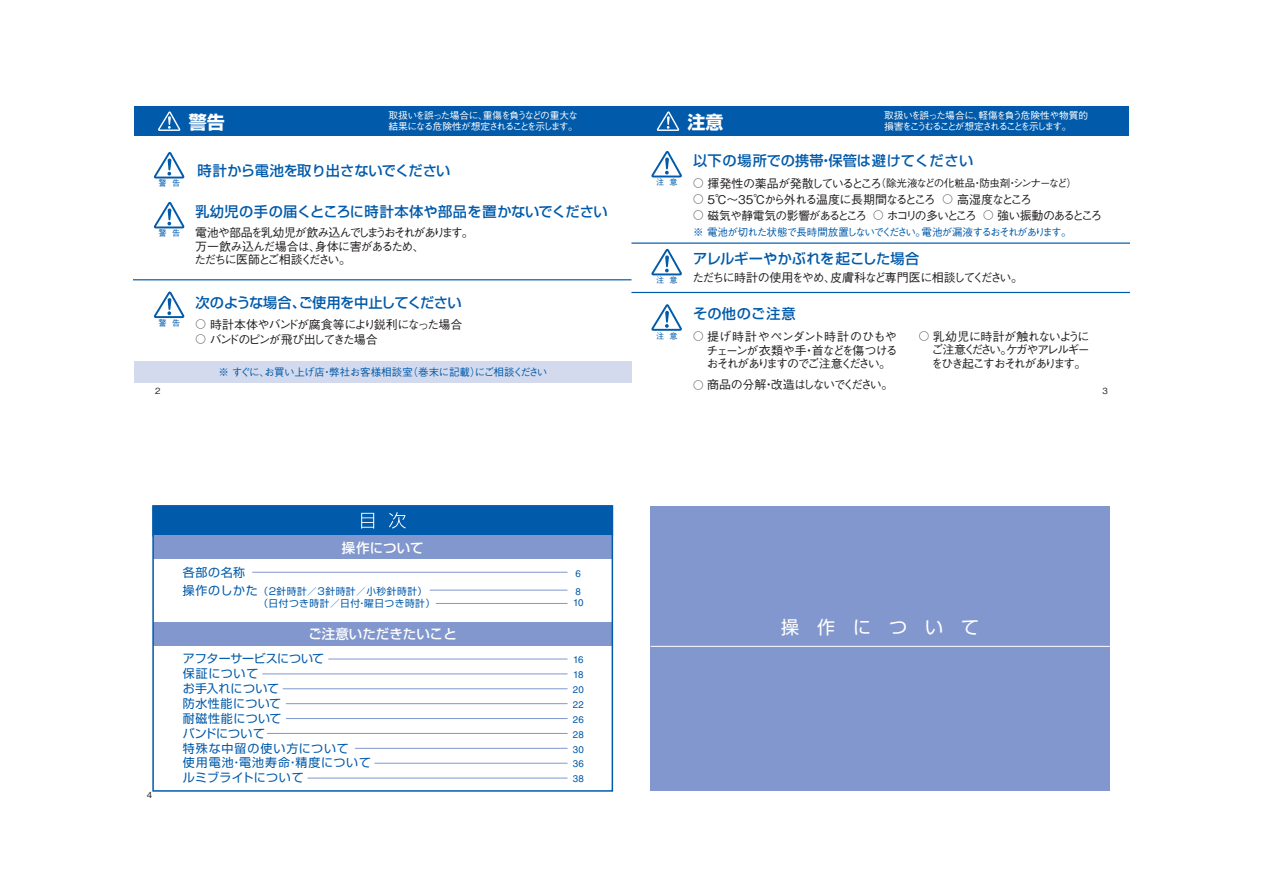
<style>
.page{position:relative;width:1263px;height:893px;background:#fff}
.page>*{position:absolute;margin:0;border:0;box-sizing:border-box;transform-origin:0 0}
.t1{font:18px "Shin Go Pro";color:#fff}
.t2{font:700 18px "Shin Go Pro";color:#fff}
.t3{font:500 14.25px "Shin Go Pro";color:#015aaa}
.t4{font:500 14.25px "Shin Go Pro";letter-spacing:-.03em;color:#015aaa}
.t5{font:500 14.25px "Shin Go Pro";letter-spacing:.02em;color:#015aaa}
.t6{font:500 14.25px "Shin Go Pro";letter-spacing:.03em;color:#015aaa}
.t7{font:500 13.5px "Shin Go Pro";color:#fff}
.t8{font:500 12px/13.5px "Gothic BBB Pro";letter-spacing:-.115em;color:#231f20;text-align:justify}
.t9{font:12px/14.9px "Shin Go Pro";letter-spacing:.04em;color:#015aaa}
.t10{font:500 12px "Gothic BBB Pro";letter-spacing:-.095em;color:#231f20}
.t11{font:500 12px "Gothic BBB Pro";letter-spacing:-.05em;color:#231f20}
.t12{font:500 12px "Gothic BBB Pro";letter-spacing:-.16em;color:#231f20}
.t13{font:500 11.7px "Gothic BBB Pro";letter-spacing:-.05em;color:#231f20}
.t14{font:500 10.5px "Gothic BBB Pro";letter-spacing:-.085em;color:#231f20}
.t15{font:500 10.5px "Gothic BBB Pro";letter-spacing:-.095em;color:#015aaa}
.t16{font:500 10.5px "Gothic BBB Pro";letter-spacing:-.035em;color:#015aaa}
.t17{font:500 9.75px/11.2px "Gothic BBB Pro";letter-spacing:-.145em;color:#fff}
.t18{font:500 9.75px/11.2px "Gothic BBB Pro";letter-spacing:-.115em;color:#fff}
.t19{font:9.75px/12.8px "Shin Go Pro";letter-spacing:.05em;color:#015aaa}
.t20{font:9.75px/14.9px "Helvetica";color:#015aaa}
.t21{font:500 8.55px "Gothic BBB Pro";color:#231f20}
.t22{font:500 8.1px "Gothic BBB Pro";color:#015aaa}
.s1{font-size:12px}
.s2{font-size:10.5px}
.s3{font-size:11.85px}
.s4{font-size:8.1px;color:#015aaa}
</style>
<div class="page">
<div style="left:651px;top:506px;width:459px;height:285px;background:#8197cd"></div>
<hr style="left:651px;top:646px;width:459px;height:1px;background:#fff">
<div style="left:153px;top:506px;width:459px;height:30px;background:#015aaa"></div>
<div style="left:152px;top:505px;width:461px;height:32px;border:2px solid #015aaa"></div>
<svg style="left:361px;top:513px;width:13px;height:16px"></svg>
<svg style="left:389px;top:512px;width:17px;height:17px"></svg>
<div style="left:153px;top:536px;width:459px;height:23px;background:#8197cd"></div>
<div style="left:153px;top:622px;width:459px;height:23px;background:#8197cd"></div>
<div style="left:152px;top:505px;width:461px;height:287px;border:2px solid #015aaa"></div>
<hr style="left:253px;top:572px;width:314px;height:1px;background:#8197cd">
<hr style="left:430px;top:590px;width:137px;height:1px;background:#8197cd">
<hr style="left:436px;top:603px;width:131px;height:1px;background:#8197cd">
<hr style="left:329px;top:659px;width:238px;height:1px;background:#8197cd">
<hr style="left:283px;top:688px;width:284px;height:1px;background:#8197cd">
<hr style="left:263px;top:674px;width:304px;height:1px;background:#8197cd">
<hr style="left:286px;top:703px;width:281px;height:1px;background:#8197cd">
<hr style="left:286px;top:718px;width:281px;height:1px;background:#8197cd">
<hr style="left:267px;top:733px;width:300px;height:1px;background:#8197cd">
<hr style="left:355px;top:748px;width:212px;height:1px;background:#8197cd">
<hr style="left:375px;top:763px;width:192px;height:1px;background:#8197cd">
<hr style="left:308px;top:778px;width:259px;height:1px;background:#8197cd">
<svg style="left:1004px;top:291px;width:20px;height:3px"></svg>
<div style="left:631px;top:106px;width:498px;height:30px;background:#015aaa"></div>
<svg style="left:657px;top:111px;width:22px;height:20px"></svg>
<hr style="left:631px;top:242px;width:498px;height:2px;background:#015aaa">
<hr style="left:631px;top:292px;width:498px;height:1px;background:#015aaa">
<svg style="left:651px;top:151px;width:31px;height:26px"></svg>
<svg style="left:651px;top:304px;width:31px;height:27px"></svg>
<svg style="left:651px;top:249px;width:31px;height:26px"></svg>
<div style="left:134px;top:106px;width:497px;height:30px;background:#015aaa"></div>
<svg style="left:158px;top:111px;width:22px;height:20px"></svg>
<svg style="left:154px;top:152px;width:30px;height:27px"></svg>
<svg style="left:154px;top:202px;width:30px;height:26px"></svg>
<svg style="left:154px;top:291px;width:30px;height:27px"></svg>
<hr style="left:134px;top:279px;width:497px;height:1px;background:#015aaa">
<div style="left:134px;top:361px;width:497px;height:22px;background:#d4daed"></div>
<p class="t22" style="left:158px;top:177px;width:23px">警 告</p>
<p class="t22" style="left:158px;top:227px;width:23px">警 告</p>
<p class="t17" style="left:884px;top:109px;width:206px">取扱いを誤った場合に、軽傷を負う危険性や物質的損害をこうむることが想定されることを示します。</p>
<p class="t18" style="left:388px;top:109px;width:191px">取扱いを誤った場合に、重傷を負うなどの重大な結果になる危険性が想定されることを示します。</p>
<h1 class="t2" style="left:688px;top:108px;width:37px">注意</h1>
<p class="t3" style="left:693px;top:148px;width:282px">以下の場所での携帯・保管は避けてください</p>
<p class="t14" style="left:693px;top:175px;width:385px">○ <span class="s1">揮発性の薬品が発散しているところ</span>（除光液などの化粧品・防虫剤・シンナーなど）</p>
<p class="t10" style="left:693px;top:190px;width:341px"><span class="s2">○</span> 5℃～35℃から外れる温度に長期間なるところ <span class="s2">○</span> 高湿度なところ</p>
<p class="t13" style="left:693px;top:206px;width:411px"><span class="s2">○</span> 磁気や静電気の影響があるところ <span class="s2">○</span> <span class="s3">ホコリの多いところ</span> <span class="s2">○</span> <span class="s1">強い振動のあるところ</span></p>
<p class="t15" style="left:693px;top:224px;width:380px">※ 電池が切れた状態で長時間放置しないでください。電池が漏液するおそれがあります。</p>
<h1 class="t2" style="left:189px;top:108px;width:37px">警告</h1>
<p class="t3" style="left:198px;top:158px;width:254px">時計から電池を取り出さないでください</p>
<p class="t22" style="left:656px;top:176px;width:23px">注 意</p>
<p class="t3" style="left:196px;top:199px;width:414px">乳幼児の手の届くところに時計本体や部品を置かないでください</p>
<p class="t8" style="left:194px;top:225px;width:281px;text-align:left">電池や部品を乳幼児が飲み込んでしまうおそれがあります。万一飲み込んだ場合は、身体に害があるため、<br>ただちに医師とご相談ください。</p>
<p class="t5" style="left:693px;top:246px;width:228px">アレルギーやかぶれを起こした場合</p>
<p class="t10" style="left:656px;top:268px;width:368px"><span class="s4">注 意</span> ただちに時計の使用をやめ、皮膚科など専門医に相談してください。</p>
<p class="t22" style="left:158px;top:316px;width:23px">警 告</p>
<p class="t21" style="left:155px;top:384px;width:7px">2</p>
<p class="t4" style="left:196px;top:291px;width:268px">次のような場合、ご使用を中止してください</p>
<p class="t11" style="left:196px;top:314px;width:268px"><span class="s2">○</span> 時計本体やバンドが腐食等により鋭利になった場合</p>
<p class="t12" style="left:196px;top:329px;width:184px"><span class="s2">○</span> バンドのピンが飛び出してきた場合</p>
<p class="t16" style="left:218px;top:363px;width:331px">※ すぐに、お買い上げ店・弊社お客様相談室（巻末に記載）にご相談ください</p>
<p class="t22" style="left:656px;top:329px;width:23px">注 意</p>
<p class="t6" style="left:693px;top:302px;width:104px">その他のご注意</p>
<p class="t14" style="left:693px;top:328px;width:12px">○</p>
<p class="t14" style="left:693px;top:376px;width:12px">○</p>
<p class="t8" style="left:931px;top:328px;width:160px">乳幼児に時計が触れないようにご注意ください。ケガやアレルギーをひき起こすおそれがあります。</p>
<p class="t8" style="left:706px;top:328px;width:193px">提げ時計やペンダント時計のひもやチェーンが衣類や手・首などを傷つけるおそれがありますのでご注意ください。</p>
<p class="t14" style="left:919px;top:328px;width:12px">○</p>
<p class="t8" style="left:707px;top:376px;width:188px">商品の分解・改造はしないでください。</p>
<p class="t21" style="left:1102px;top:384px;width:7px">3</p>
<p class="t7" style="left:342px;top:537px;width:84px">操作について</p>
<p class="t21" style="left:147px;top:788px;width:7px">4</p>
<p class="t9" style="left:183px;top:563px;width:64px">各部の名称</p>
<p class="t19" style="left:258px;top:583px;width:178px;text-indent:-75px"><span class="s1">操作のしかた</span>（2針時計／3針時計／小秒針時計）（日付つき時計／日付・曜日つき時計）</p>
<p class="t7" style="left:308px;top:623px;width:150px">ご注意いただきたいこと</p>
<p class="t9" style="left:183px;top:650px;width:190px">アフターサービスについて<br>保証について<br>お手入れについて<br>防水性能について<br>耐磁性能について<br>バンドについて<br>特殊な中留の使い方について<br>使用電池・電池寿命・精度についてルミブライトについて</p>
<p class="t20" style="left:576px;top:564px;width:7px;line-height:18px">6<br>8</p>
<p class="t20" style="left:573px;top:595px;width:12px">10</p>
<p class="t20" style="left:573px;top:652px;width:12px;text-align:justify">16<br>18<br>20<br>22<br>26<br>28<br>30<br>36<br>38</p>
<h1 class="t1" style="left:781px;top:612px;width:199px">操　作　に　つ　い　て</h1>
</div>
